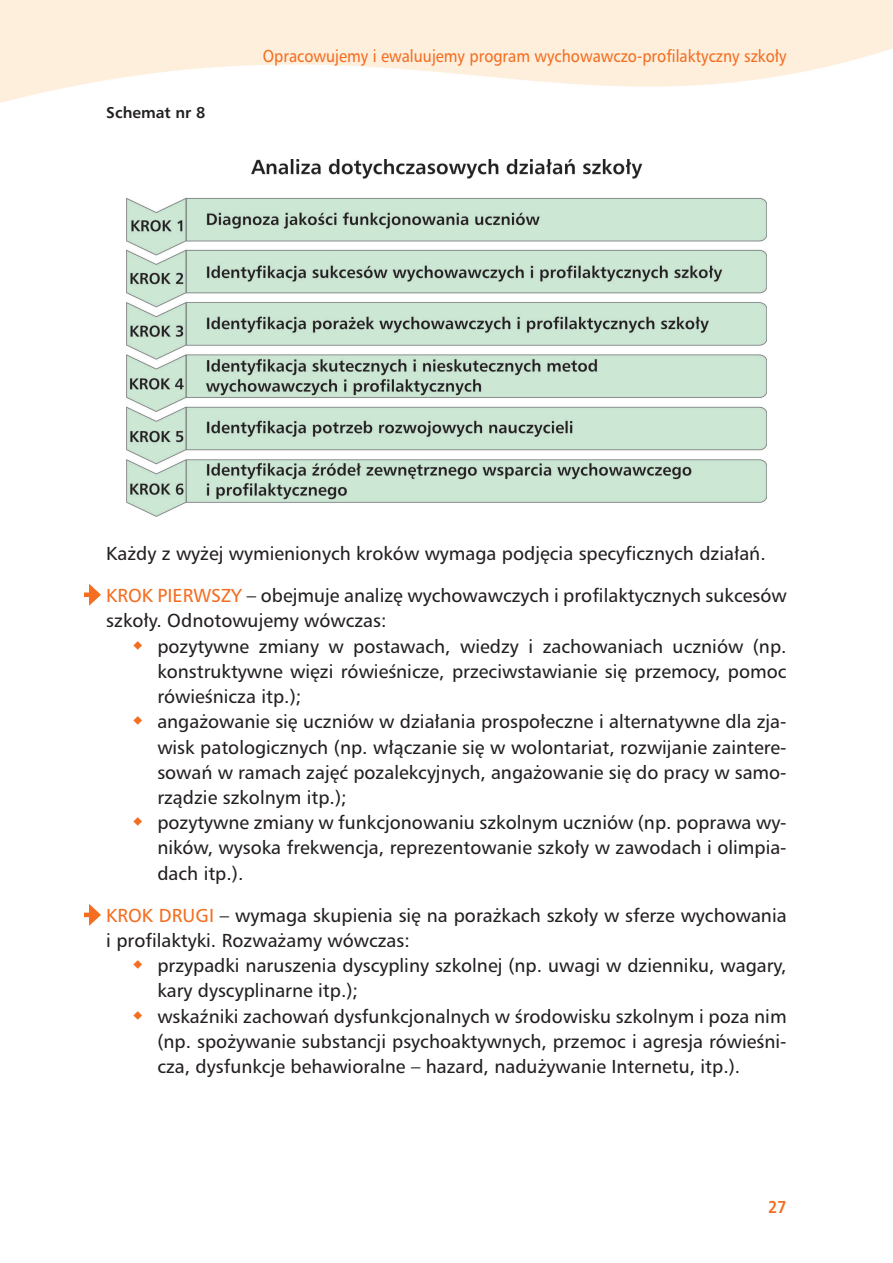
<style>
.page{position:relative;width:893px;height:1263px;background:#fff}
.page>*{position:absolute;margin:0;border:0;box-sizing:border-box;transform-origin:0 0}
.t1{font:18px/25.2px "Humnst 777 PL";color:#231f20;text-align:justify}
.t2{font:16.5px "Humnst 777 PL";color:#f36e21;scale:.9 1}
.t3{font:700 16.5px "Humnst 777 PL";color:#f36e21;scale:.9 1}
.Schemat{font:700 15px "Humnst 777 PL";color:#231f20}
.s1{color:#f36e21}
</style>
<div class="page">
<img style="left:127px;top:160px;width:639px;height:357px">
<div style="left:84px;top:592px;width:9px;height:5px;background:#f36e21"></div>
<svg style="left:89px;top:584px;width:12px;height:22px"></svg>
<svg style="left:84px;top:904px;width:17px;height:22px"></svg>
<p class="Schemat" style="left:106px;top:103px;width:101px">Schemat nr 8</p>
<p class="t2" style="left:263px;top:45px;width:584px">Opracowujemy i ewaluujemy program wychowawczo-profilaktyczny szkoły</p>
<p class="t1" style="left:106px;top:540px;width:661px">Każdy z wyżej wymienionych kroków wymaga podjęcia specyficznych działań.</p>
<p class="t1" style="left:106px;top:583px;width:682px"><span class="s1">KROK PIERWSZY</span> – obejmuje analizę wychowawczych i profilaktycznych sukcesów szkoły. Odnotowujemy wówczas:</p>
<p class="t1" style="left:157px;top:633px;width:631px">pozytywne zmiany w postawach, wiedzy i zachowaniach uczniów (np. konstruktywne więzi rówieśnicze, przeciwstawianie się przemocy, pomoc rówieśnicza itp.);</p>
<p class="t1" style="left:157px;top:709px;width:631px">angażowanie się uczniów w działania prospołeczne i alternatywne dla zja&shy;wisk patologicznych (np. włączanie się w wolontariat, rozwijanie zaintere&shy;sowań w ramach zajęć pozalekcyjnych, angażowanie się do pracy w samo&shy;rządzie szkolnym itp.);</p>
<p class="t1" style="left:157px;top:810px;width:631px">pozytywne zmiany w funkcjonowaniu szkolnym uczniów (np. poprawa wy&shy;ników, wysoka frekwencja, reprezentowanie szkoły w zawodach i olimpia&shy;dach itp.).</p>
<p class="t1" style="left:106px;top:902px;width:682px"><span class="s1">KROK DRUGI</span> – wymaga skupienia się na porażkach szkoły w sferze wychowania i profilaktyki. Rozważamy wówczas:</p>
<p class="t1" style="left:157px;top:953px;width:631px">przypadki naruszenia dyscypliny szkolnej (np. uwagi w dzienniku, wagary, kary dyscyplinarne itp.);</p>
<p class="t1" style="left:157px;top:1003px;width:631px">wskaźniki zachowań dysfunkcjonalnych w środowisku szkolnym i poza nim (np. spożywanie substancji psychoaktywnych, przemoc i agresja rówieśni&shy;cza, dysfunkcje behawioralne – hazard, nadużywanie Internetu, itp.).</p>
<p class="t3" style="left:768px;top:1195px;width:22px">27</p>
</div>
